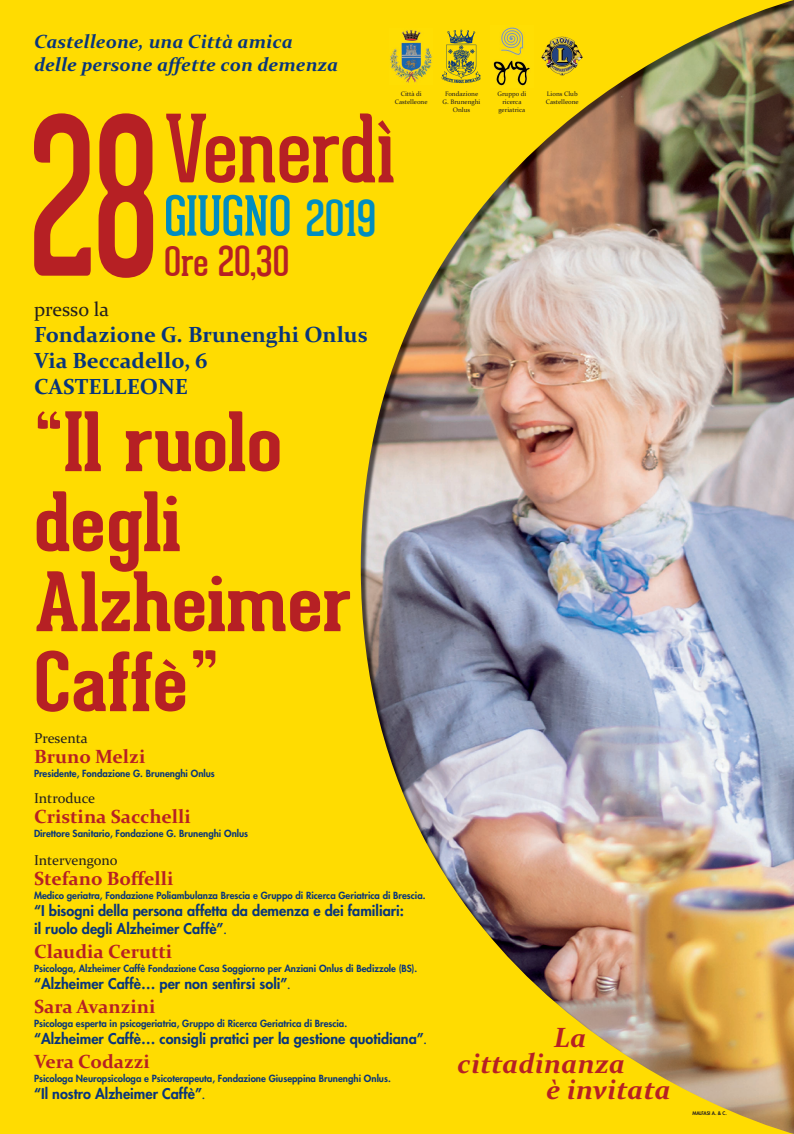
<style>
.page{position:relative;width:794px;height:1134px;background:#fff}
.page>*{position:absolute;margin:0;border:0;box-sizing:border-box;transform-origin:0 0}
.t1{font:92px "Geared Slab";color:#b62024}
.t2{font:700 80px/80px "Geared Slab";color:#b62024;scale:1.1 1}
.t3{font:54px "Geared Slab";color:#008dc0}
.t4{font:40px "Geared Slab";letter-spacing:.01em;color:#b62024}
.t5{font:italic 700 28px "Constantia";color:#b62024}
.t6{font:700 22px/26px "Constantia";color:#08357c}
.t7{font:20px "Constantia";color:#231f20}
.t8{font:700 19.2px "Constantia";color:#b62024}
.t9{font:italic 700 19.2px/23px "Constantia";color:#08357c}
.t10{font:800 14.4px/18.4px "Futura";color:#08357c}
.t11{font:14.4px "Constantia";color:#231f20}
.t12{font:800 9.6px "Futura";color:#08357c}
.t13{font:6.6px/7.9px "Constantia";color:#231f20;text-align:center}
.t14{font:800 4.8px "Futura";color:#231f20}
.s1{font-size:48px}
.s2{font-size:9.6px}
</style>
<div class="page">
<img style="left:0;top:0;width:794px;height:1134px">
<img style="left:389px;top:28px;width:44px;height:56px">
<img style="left:490px;top:25px;width:43px;height:63px">
<img style="left:440px;top:28px;width:43px;height:57px">
<img style="left:541px;top:37px;width:42px;height:38px">
<svg style="left:34px;top:113px;width:119px;height:165px;background:#d77713"></svg>
<h3 class="t9" style="left:34px;top:30px;width:306px">Castelleone, una Città amica delle persone affette con demenza</h3>
<p class="t13" style="left:395px;top:90px;width:34px">Città di<br>Castelleone</p>
<p class="t13" style="left:497px;top:90px;width:30px">Gruppo di ricerca geriatrica</p>
<p class="t13" style="left:546px;top:90px;width:34px;text-align:left">Lions Club<br>Castelleone</p>
<p class="t13" style="left:442px;top:90px;width:39px">Fondazione<br>G. Brunenghi<br>Onlus</p>
<h1 class="t1" style="left:164px;top:113px;width:234px">Venerdì</h1>
<h3 class="t3" style="left:164px;top:195px;width:212px">giugno <span class="s1">2019</span></h3>
<h3 class="t4" style="left:164px;top:246px;width:126px">ore 20,30</h3>
<h3 class="t7" style="left:34px;top:297px;width:76px">presso la</h3>
<h3 class="t6" style="left:34px;top:321px;width:335px">Fondazione G. Brunenghi Onlus<br>Via Beccadello, 6<br>CASTELLEONE</h3>
<h2 class="t2" style="left:34px;top:411px;width:291px">“Il ruolo degli<br>Alzheimer<br>Caffè”</h2>
<h3 class="t11" style="left:34px;top:730px;width:55px">Presenta</h3>
<h3 class="t8" style="left:34px;top:745px;width:113px">Bruno Melzi</h3>
<p class="t12" style="left:34px;top:769px;width:182px">Presidente, Fondazione G. Brunenghi Onlus</p>
<h3 class="t11" style="left:34px;top:790px;width:63px">Introduce</h3>
<h3 class="t8" style="left:34px;top:805px;width:158px">Cristina Sacchelli</h3>
<p class="t12" style="left:34px;top:829px;width:216px">Direttore Sanitario, Fondazione G. Brunenghi Onlus</p>
<h3 class="t11" style="left:34px;top:852px;width:85px">Intervengono</h3>
<h3 class="t8" style="left:34px;top:867px;width:141px">Stefano Boffelli</h3>
<p class="t12" style="left:34px;top:891px;width:393px">Medico geriatra, Fondazione Poliambulanza Brescia e Gruppo di Ricerca Geriatrica di Brescia.</p>
<h3 class="t10" style="left:34px;top:902px;width:371px">“I bisogni della persona affetta da demenza e dei familiari: il ruolo degli Alzheimer Caffè”<span class="s2">.</span></h3>
<h3 class="t8" style="left:34px;top:940px;width:140px">Claudia Cerutti</h3>
<p class="t12" style="left:34px;top:964px;width:385px">Psicologa, Alzheimer Caffè Fondazione Casa Soggiorno per Anziani Onlus di Bedizzole (BS).</p>
<h3 class="t10" style="left:34px;top:976px;width:258px">“Alzheimer Caffè… per non sentirsi soli”<span class="s2">.</span></h3>
<h3 class="t8" style="left:34px;top:995px;width:123px">Sara Avanzini</h3>
<p class="t12" style="left:34px;top:1019px;width:315px">Psicologa esperta in psicogeriatria, Gruppo di Ricerca Geriatrica di Brescia.</p>
<h3 class="t10" style="left:34px;top:1030px;width:394px">“Alzheimer Caffè… consigli pratici per la gestione quotidiana”<span class="s2">.</span></h3>
<h3 class="t8" style="left:34px;top:1050px;width:117px">Vera Codazzi</h3>
<p class="t12" style="left:34px;top:1074px;width:358px">Psicologa Neuropsicologa e Psicoterapeuta, Fondazione Giuseppina Brunenghi Onlus.</p>
<h3 class="t10" style="left:34px;top:1085px;width:172px">“Il nostro Alzheimer Caffè”<span class="s2">.</span></h3>
<h3 class="t5" style="left:554px;top:1021px;width:34px">La</h3>
<h3 class="t5" style="left:457px;top:1047px;width:169px">cittadinanza</h3>
<h3 class="t5" style="left:546px;top:1073px;width:126px">è invitata</h3>
<p class="t14" style="left:692px;top:1111px;width:36px">MALFASI A. &amp; C.</p>
</div>
